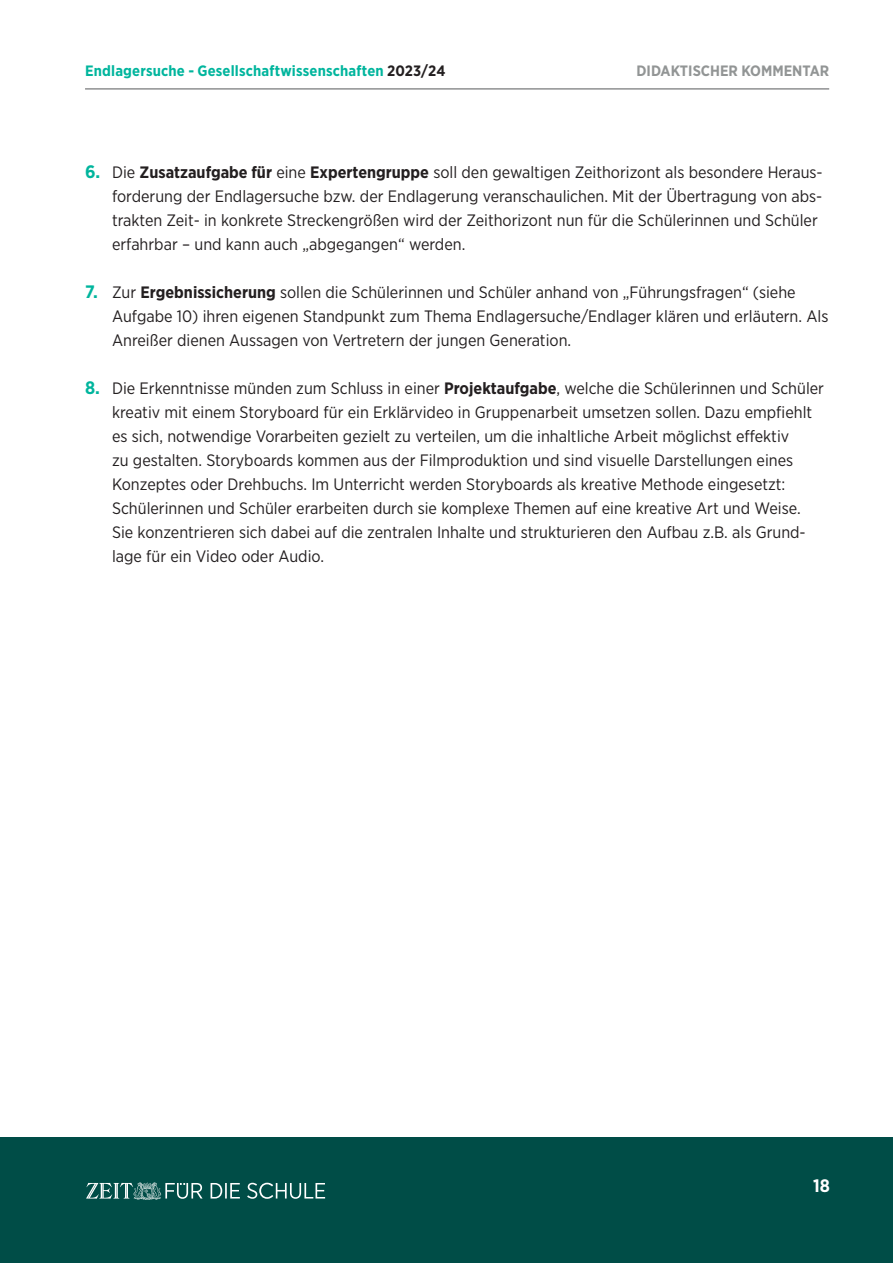
<style>
.page{position:relative;width:893px;height:1263px;background:#fff}
.page>*{position:absolute;margin:0;border:0;box-sizing:border-box;transform-origin:0 0}
.t1{font:700 18px "Gotham Narrow";color:#fff}
.t2{font:16.5px/24px "Gotham Narrow";color:#231f20}
.t3{font:700 15px "Gotham Narrow";letter-spacing:.01em;color:#00b59d}
.RUBRIK_OBEN_RECHTS{font:700 15px "Gotham Narrow";color:#929595}
.s1{color:#231f20}
.s2{font-weight:700;font-size:18px;color:#00b59d}
.s3{font-weight:700}
</style>
<div class="page">
<div style="left:0;top:1137px;width:893px;height:126px;background:#004d47"></div>
<svg style="left:86px;top:1182px;width:239px;height:18px"></svg>
<hr style="left:85px;top:89px;width:744px;height:1px;background:#57585a">
<p class="t3" style="left:85px;top:61px;width:362px">Endlagersuche - Gesellschaftwissenschaften <span class="s1">2023/24</span></p>
<p class="RUBRIK_OBEN_RECHTS" style="left:636px;top:61px;width:194px">DIDAKTISCHER KOMMENTAR</p>
<p class="t2" style="left:112px;top:160px;width:712px;text-indent:-27px"><span class="s2">6.</span> Die <span class="s3">Zusatzaufgabe für</span> eine <span class="s3">Expertengruppe</span> soll den gewaltigen Zeithorizont als besondere Heraus&shy;forderung der Endlagersuche bzw. der Endlagerung veranschaulichen. Mit der Übertragung von abs&shy;trakten Zeit- in konkrete Streckengrößen wird der Zeithorizont nun für die Schülerinnen und Schüler erfahrbar – und kann auch „abgegangen“ werden.</p>
<p class="t2" style="left:112px;top:280px;width:718px;text-indent:-27px"><span class="s2">7.</span> Zur <span class="s3">Ergebnissicherung</span> sollen die Schülerinnen und Schüler anhand von „Führungsfragen“ (siehe<br>Aufgabe 10) ihren eigenen Standpunkt zum Thema Endlagersuche/Endlager klären und erläutern. Als<br>Anreißer dienen Aussagen von Vertretern der jungen Generation.</p>
<p class="t2" style="left:112px;top:376px;width:713px;text-indent:-27px"><span class="s2">8.</span> Die Erkenntnisse münden zum Schluss in einer <span class="s3">Projektaufgabe</span>, welche die Schülerinnen und Schüler kreativ mit einem Storyboard für ein Erklärvideo in Gruppenarbeit umsetzen sollen. Dazu empfiehlt es sich, notwendige Vorarbeiten gezielt zu verteilen, um die inhaltliche Arbeit möglichst effektiv<br>zu gestalten. Storyboards kommen aus der Filmproduktion und sind visuelle Darstellungen eines Konzeptes oder Drehbuchs. Im Unterricht werden Storyboards als kreative Methode eingesetzt:<br>Schülerinnen und Schüler erarbeiten durch sie komplexe Themen auf eine kreative Art und Weise.<br>Sie konzentrieren sich dabei auf die zentralen Inhalte und strukturieren den Aufbau z.B. als Grund&shy;lage für ein Video oder Audio.</p>
<p class="t1" style="left:813px;top:1174px;width:18px">18</p>
</div>
